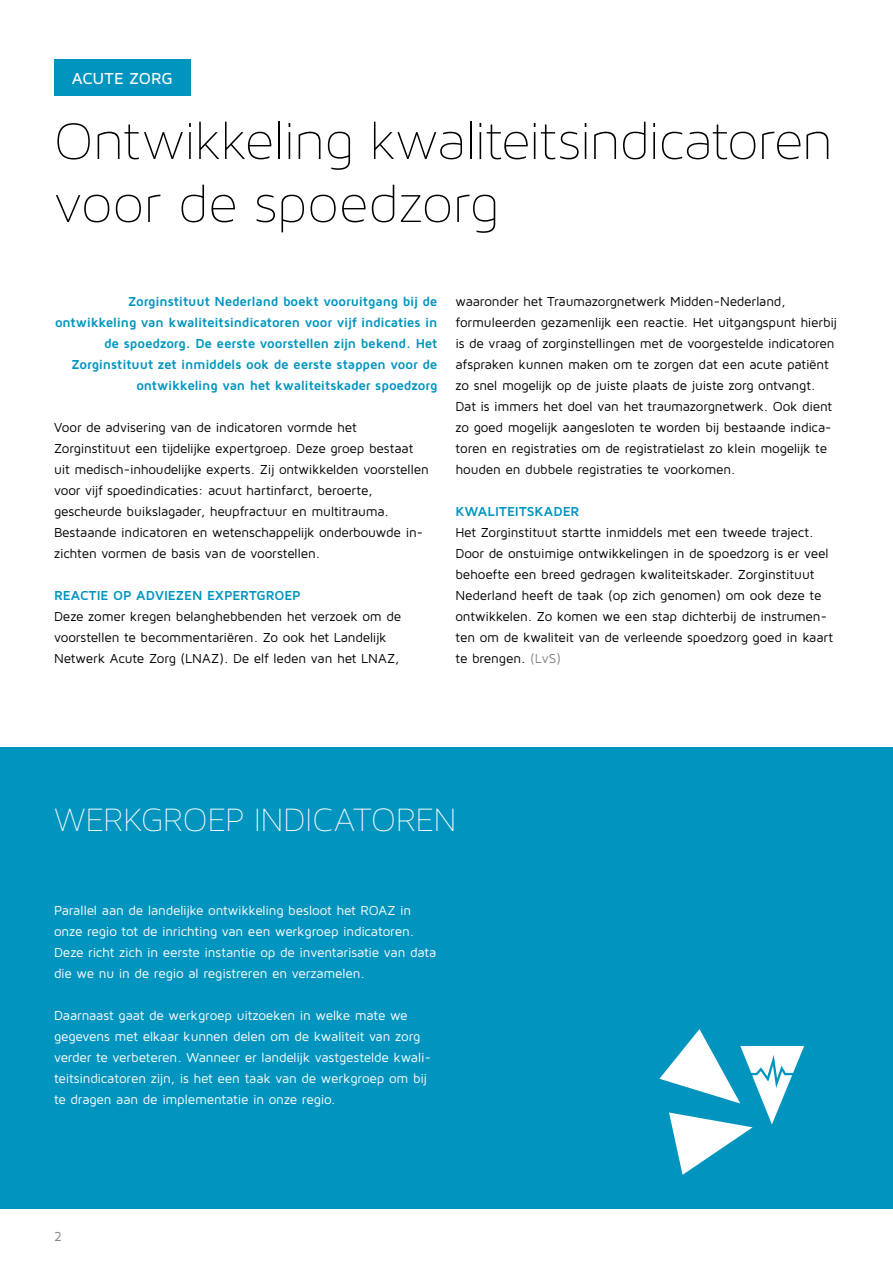
<style>
.page{position:relative;width:893px;height:1263px;background:#fff}
.page>*{position:absolute;margin:0;border:0;box-sizing:border-box;transform-origin:0 0}
.t1{font:57px/63px "Maven Pro Light 200";letter-spacing:-.01em;color:#000}
.t2{font:36px "Maven Pro Light 200";letter-spacing:.005em;color:#fff}
.t3{font:500 16.5px "Maven Pro";letter-spacing:-.01em;color:#fff}
.t4{font:13.5px/21px "Maven Pro";letter-spacing:-.015em;color:#000}
.t5{font:13.5px/21px "Maven Pro";letter-spacing:-.015em;color:#fff}
.t6{font:700 13.5px/21px "Maven Pro";letter-spacing:-.015em;color:#0094bf;text-align:right}
.t7{font:13.5px "Maven Pro";color:#818084}
.s1{color:#818084}
</style>
<div class="page">
<div style="left:54px;top:59px;width:136px;height:37px;background:#0094bf"></div>
<div style="left:0;top:747px;width:893px;height:462px;background:#0094bf"></div>
<svg style="left:659px;top:1029px;width:145px;height:146px"></svg>
<p class="t3" style="left:72px;top:68px;width:102px">ACUTE ZORG</p>
<h1 class="t1" style="left:54px;top:109px;width:780px">Ontwikkeling kwaliteitsindicatoren voor de spoedzorg</h1>
<p class="t6" style="left:55px;top:290px;width:384px">Zorginstituut Nederland boekt vooruitgang bij de ontwikkeling van kwaliteitsindicatoren voor vijf indicaties in de spoedzorg. De eerste voorstellen zijn bekend. Het Zorginstituut zet inmiddels ook de eerste stappen voor de ontwikkeling van het kwaliteitskader spoedzorg</p>
<p class="t4" style="left:54px;top:416px;width:376px">Voor de advisering van de indicatoren vormde het Zorginstituut een tijdelijke expertgroep. Deze groep bestaat uit medisch-inhoudelijke experts. Zij ontwikkelden voorstellen voor vijf spoedindicaties: acuut hartinfarct, beroerte, gescheurde buikslagader, heupfractuur en multitrauma.<br>Bestaande indicatoren en wetenschappelijk onderbouwde in&shy;zichten vormen de basis van de voorstellen.</p>
<p class="t6" style="left:54px;top:584px;width:248px">REACTIE OP ADVIEZEN EXPERTGROEP</p>
<p class="t4" style="left:54px;top:605px;width:349px">Deze zomer kregen belanghebbenden het verzoek om de voorstellen te becommentariëren. Zo ook het Landelijk<br>Netwerk Acute Zorg (LNAZ). De elf leden van het LNAZ,</p>
<p class="t4" style="left:455px;top:290px;width:383px">waaronder het Traumazorgnetwerk Midden-Nederland, formuleerden gezamenlijk een reactie. Het uitgangspunt hierbij is de vraag of zorginstellingen met de voorgestelde indicatoren afspraken kunnen maken om te zorgen dat een acute patiënt zo snel mogelijk op de juiste plaats de juiste zorg ontvangt.<br>Dat is immers het doel van het traumazorgnetwerk. Ook dient zo goed mogelijk aangesloten te worden bij bestaande indica&shy;toren en registraties om de registratielast zo klein mogelijk te houden en dubbele registraties te voorkomen.</p>
<p class="t6" style="left:455px;top:500px;width:125px">KWALITEITSKADER</p>
<p class="t4" style="left:455px;top:522px;width:379px">Het Zorginstituut startte inmiddels met een tweede traject.<br>Door de onstuimige ontwikkelingen in de spoedzorg is er veel behoefte een breed gedragen kwaliteitskader. Zorginstituut Nederland heeft de taak (op zich genomen) om ook deze te ontwikkelen. Zo komen we een stap dichterbij de instrumen&shy;ten om de kwaliteit van de verleende spoedzorg goed in kaart te brengen. <span class="s1">(LvS)</span></p>
<h2 class="t2" style="left:54px;top:801px;width:404px">WERKGROEP INDICATOREN</h2>
<p class="t5" style="left:54px;top:899px;width:384px">Parallel aan de landelijke ontwikkeling besloot het ROAZ in onze regio tot de inrichting van een werkgroep indicatoren.<br>Deze richt zich in eerste instantie op de inventarisatie van data die we nu in de regio al registreren en verzamelen.</p>
<p class="t5" style="left:54px;top:1004px;width:378px">Daarnaast gaat de werkgroep uitzoeken in welke mate we gegevens met elkaar kunnen delen om de kwaliteit van zorg verder te verbeteren. Wanneer er landelijk vastgestelde kwali&shy;teitsindicatoren zijn, is het een taak van de werkgroep om bij te dragen aan de implementatie in onze regio.</p>
<p class="t7" style="left:54px;top:1228px;width:9px">2</p>
</div>
